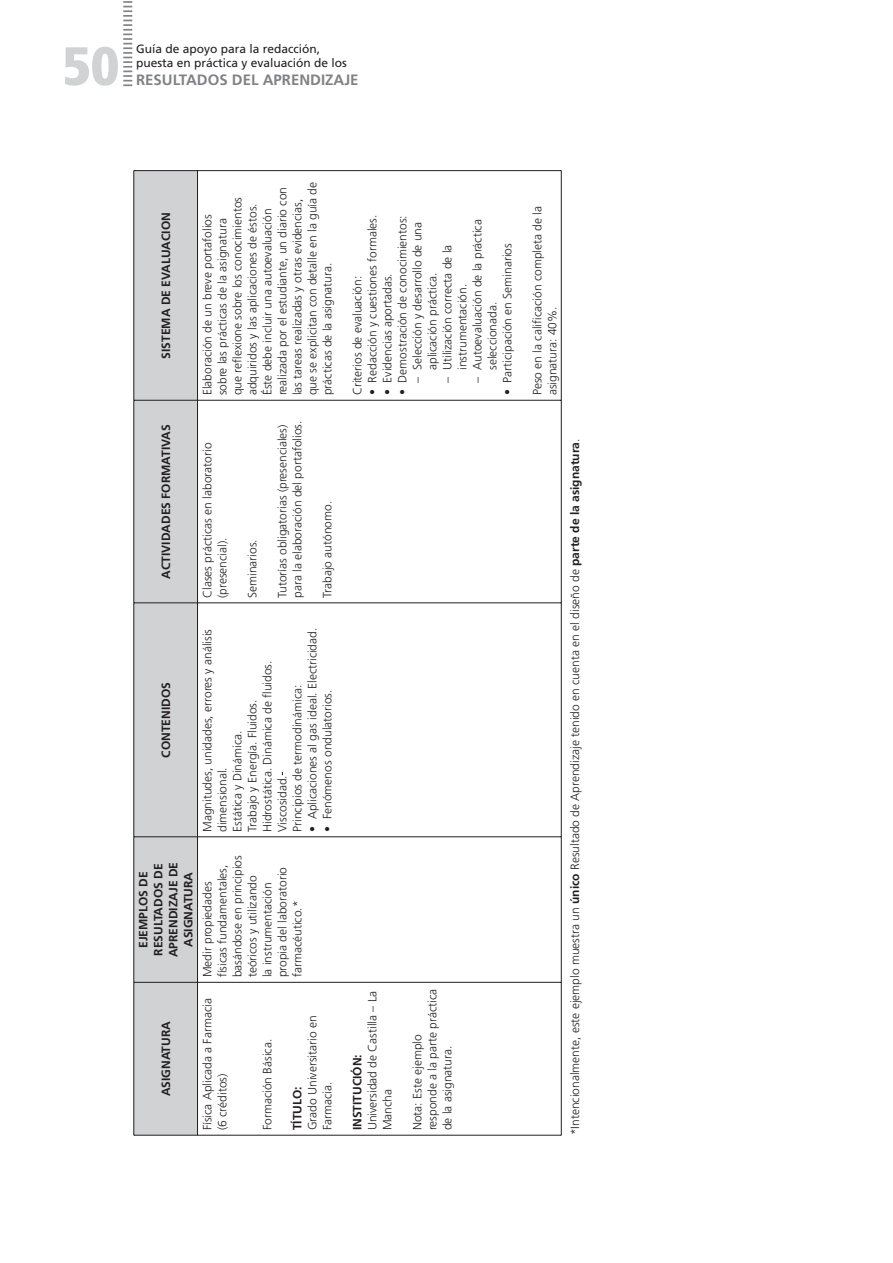
<style>
.page{position:relative;width:893px;height:1263px;background:#fff}
.page>*{position:absolute;margin:0;border:0;box-sizing:border-box;transform-origin:0 0}
.t1{font:900 condensed 54px "Frutiger";color:#d1d2d4}
.t2{font:700 15px "Frutiger";color:#808285}
.t3{font:300 12px/15px "Frutiger";color:#231f20}
.t4{font:700 12px/15px "Frutiger";color:#231f20;text-align:center}
.t5{font:12px/14.4px "Frutiger";color:#231f20}
.t6{font:italic 300 12px "Frutiger";color:#231f20}
.s1{font-weight:700}
</style>
<div class="page">
<svg style="left:123px;top:1px;width:9px;height:85px"></svg>
<div style="left:135px;top:171px;width:62px;height:964px;background:#d1d2d4"></div>
<hr style="left:134px;top:982px;width:1px;height:153px;background:#231f20">
<hr style="left:134px;top:1135px;width:63px;height:1px;background:#231f20">
<hr style="left:134px;top:837px;width:1px;height:145px;background:#231f20">
<hr style="left:134px;top:982px;width:63px;height:1px;background:#231f20">
<hr style="left:134px;top:603px;width:1px;height:234px;background:#231f20">
<hr style="left:134px;top:836px;width:63px;height:1px;background:#231f20">
<hr style="left:134px;top:400px;width:1px;height:203px;background:#231f20">
<hr style="left:134px;top:603px;width:63px;height:1px;background:#231f20">
<hr style="left:134px;top:170px;width:1px;height:230px;background:#231f20">
<hr style="left:134px;top:400px;width:63px;height:1px;background:#231f20">
<hr style="left:134px;top:170px;width:63px;height:1px;background:#231f20">
<hr style="left:197px;top:982px;width:1px;height:153px;background:#231f20">
<hr style="left:198px;top:1135px;width:363px;height:1px;background:#231f20">
<hr style="left:197px;top:837px;width:1px;height:145px;background:#231f20">
<hr style="left:198px;top:982px;width:363px;height:1px;background:#231f20">
<hr style="left:197px;top:603px;width:1px;height:234px;background:#231f20">
<hr style="left:198px;top:836px;width:363px;height:1px;background:#231f20">
<hr style="left:197px;top:400px;width:1px;height:203px;background:#231f20">
<hr style="left:198px;top:603px;width:363px;height:1px;background:#231f20">
<hr style="left:197px;top:170px;width:1px;height:230px;background:#231f20">
<hr style="left:198px;top:400px;width:363px;height:1px;background:#231f20">
<hr style="left:198px;top:170px;width:363px;height:1px;background:#231f20">
<hr style="left:561px;top:400px;width:1px;height:735px;background:#231f20">
<hr style="left:561px;top:170px;width:1px;height:230px;background:#231f20">
<h1 class="t1" style="left:63px;top:45px;width:58px">50</h1>
<p class="t5" style="left:136px;top:42px;width:212px">Guía de apoyo para la redacción, puesta en práctica y evaluación de los</p>
<p class="t2" style="left:136px;top:74px;width:224px">RESULTADOS DEL APRENDIZAJE</p>
<p class="t4" style="left:159px;top:359px;width:148px;rotate:-90deg">SISTEMA DE EVALUACION</p>
<p class="t4" style="left:159px;top:579px;width:156px;rotate:-90deg">ACTIVIDADES FORMATIVAS</p>
<p class="t3" style="left:201px;top:395px;width:215px;rotate:-90deg">Elaboración de un breve portafolios<br>sobre las prácticas de la asignatura<br>que reflexione sobre los conocimientos adquiridos y las aplicaciones de éstos.<br>Éste debe incluir una autoevaluación realizada por el estudiante, un diario con las tareas realizadas y otras evidencias, que se explicitan con detalle en la guía de prácticas de la asignatura.</p>
<p class="t3" style="left:201px;top:598px;width:157px;rotate:-90deg">Clases prácticas en laboratorio (presencial).</p>
<p class="t3" style="left:246px;top:598px;width:60px;rotate:-90deg">Seminarios.</p>
<p class="t3" style="left:276px;top:598px;width:179px;rotate:-90deg">Tutorías obligatorias (presenciales) para la elaboración del portafolios.</p>
<p class="t3" style="left:321px;top:598px;width:98px;rotate:-90deg">Trabajo autónomo.</p>
<p class="t4" style="left:159px;top:757px;width:77px;rotate:-90deg">CONTENIDOS</p>
<p class="t4" style="left:137px;top:957px;width:97px;rotate:-90deg">EJEMPLOS DE<br>RESULTADOS DE<br>APRENDIZAJE DE<br>ASIGNATURA</p>
<p class="t4" style="left:159px;top:1096px;width:77px;rotate:-90deg">ASIGNATURA</p>
<p class="t3" style="left:201px;top:832px;width:204px;rotate:-90deg">Magnitudes, unidades, errores y análisis dimensional.<br>Estática y Dinámica.<br>Trabajo y Energía. Fluidos.<br>Hidrostática. Dinámica de fluidos.<br>Viscosidad.<br>Principios de termodinámica:</p>
<p class="t3" style="left:306px;top:819px;width:193px;rotate:-90deg">Aplicaciones al gas ideal. Electricidad.</p>
<p class="t3" style="left:321px;top:819px;width:131px;rotate:-90deg">Fenómenos ondulatorios.</p>
<p class="t3" style="left:321px;top:832px;width:7px;rotate:-90deg">•</p>
<p class="t3" style="left:306px;top:832px;width:7px;rotate:-90deg">•</p>
<p class="t3" style="left:201px;top:977px;width:124px;rotate:-90deg">Medir propiedades físicas fundamentales, basándose en principios teóricos y utilizando<br>la instrumentación propia del laboratorio farmacéutico.*</p>
<p class="t3" style="left:201px;top:1130px;width:133px;rotate:-90deg">Física Aplicada a Farmacia (6 créditos)</p>
<p class="t3" style="left:261px;top:1130px;width:93px;rotate:-90deg">Formación Básica.</p>
<p class="t3" style="left:306px;top:1130px;width:116px;rotate:-90deg">Grado Universitario en<br>Farmacia.</p>
<p class="t4" style="left:291px;top:1130px;width:46px;rotate:-90deg">TÍTULO:</p>
<p class="t3" style="left:351px;top:383px;width:170px;text-indent:-13px;rotate:-90deg">Criterios de evaluación:<br>Redacción y cuestiones formales.</p>
<p class="t3" style="left:396px;top:383px;width:169px;rotate:-90deg">Demostración de conocimientos:</p>
<p class="t3" style="left:396px;top:395px;width:7px;rotate:-90deg">•</p>
<p class="t3" style="left:456px;top:370px;width:152px;rotate:-90deg">instrumentación.<br>Autoevaluación de la práctica</p>
<p class="t6" style="left:472px;top:383px;width:8px;rotate:-90deg">–</p>
<p class="t3" style="left:411px;top:370px;width:149px;rotate:-90deg">Selección y desarrollo de una</p>
<p class="t6" style="left:412px;top:383px;width:8px;rotate:-90deg">–</p>
<p class="t3" style="left:486px;top:383px;width:141px;text-indent:13px;rotate:-90deg">seleccionada.<br>Participación en Seminarios</p>
<p class="t3" style="left:501px;top:395px;width:7px;rotate:-90deg">•</p>
<p class="t3" style="left:426px;top:370px;width:127px;rotate:-90deg">aplicación práctica.<br>Utilización correcta de la</p>
<p class="t6" style="left:442px;top:383px;width:8px;rotate:-90deg">–</p>
<p class="t3" style="left:381px;top:383px;width:111px;rotate:-90deg">Evidencias aportadas.</p>
<p class="t3" style="left:381px;top:395px;width:7px;rotate:-90deg">•</p>
<p class="t3" style="left:366px;top:395px;width:7px;rotate:-90deg">•</p>
<p class="t3" style="left:366px;top:1130px;width:141px;rotate:-90deg">Universidad de Castilla – La<br>Mancha</p>
<p class="t3" style="left:411px;top:1130px;width:143px;rotate:-90deg">Nota: Este ejemplo responde a la parte práctica de la asignatura.</p>
<p class="t4" style="left:351px;top:1130px;width:78px;rotate:-90deg">INSTITUCIÓN:</p>
<p class="t3" style="left:531px;top:395px;width:191px;rotate:-90deg">Peso en la calificación completa de la asignatura: 40%.</p>
<p class="t3" style="left:568px;top:1135px;width:698px;rotate:-90deg">*Intencionalmente, este ejemplo muestra un <span class="s1">único</span> Resultado de Aprendizaje tenido en cuenta en el diseño de <span class="s1">parte de la asignatura</span>.</p>
</div>
